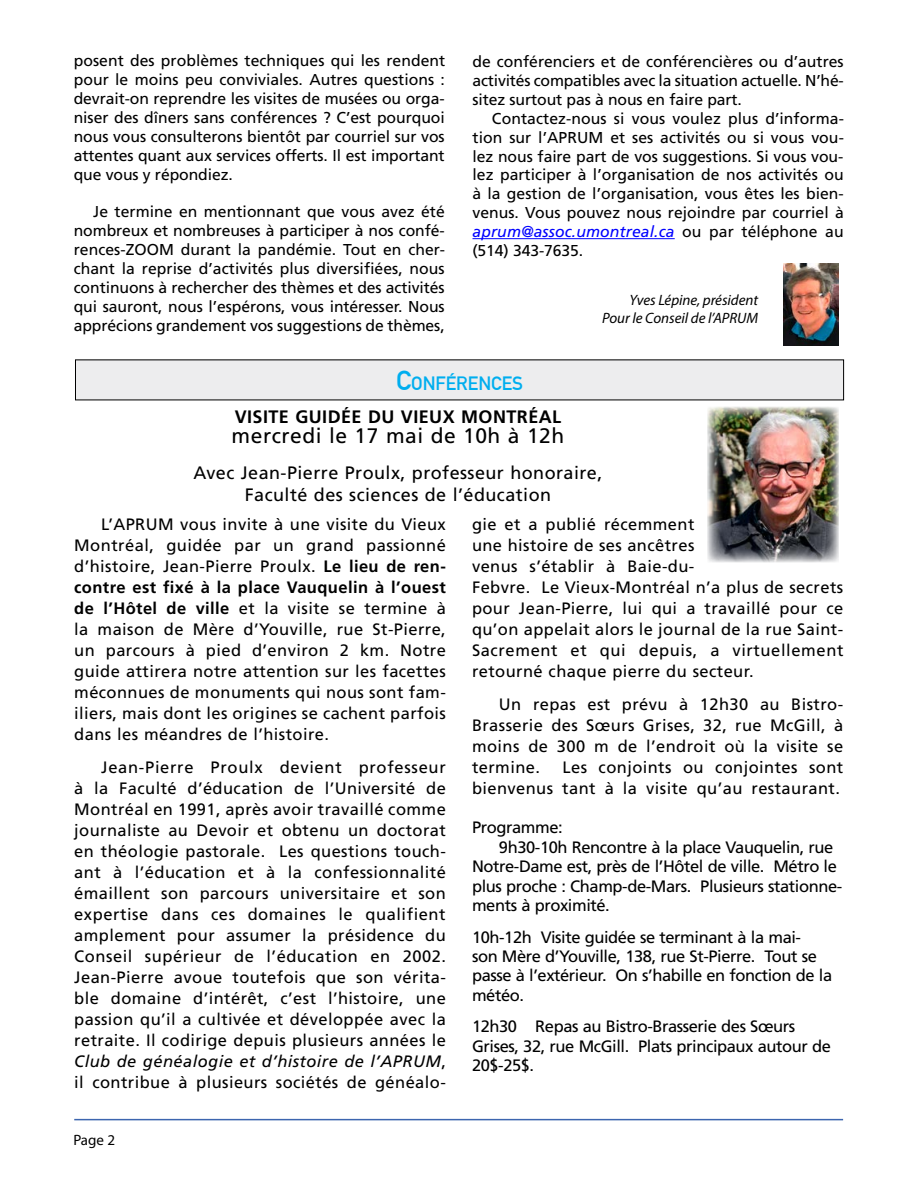
<style>
.page{position:relative;width:918px;height:1188px;background:#fff}
.page>*{position:absolute;margin:0;border:0;box-sizing:border-box;transform-origin:0 0}
.t1{font:21px "Frutiger";letter-spacing:.025em;color:#000}
.t2{font:700 18.9px "DIN Alternate";color:#00aeef}
.t3{font:18px/21.6px "Frutiger";letter-spacing:.025em;color:#000;text-align:center}
.t4{font:700 18px "Frutiger";letter-spacing:.025em;color:#000}
.t5{font:16.5px/21px "Frutiger";letter-spacing:.025em;color:#000;text-align:justify}
.t6{font:16.5px/19.5px "Frutiger";letter-spacing:-.025em;color:#000}
.t7{font:15.75px/18.9px "Frutiger";letter-spacing:-.005em;color:#000;text-align:justify}
.t8{font:italic 15px/18px "Myriad Pro";letter-spacing:-.005em;color:#000;text-align:right}
.t9{font:15px "Myriad Pro";color:#000}
.s1{font-style:italic;color:#00f}
.s2{font-size:27px}
.s3{font-weight:700}
.s4{font-style:italic}
</style>
<div class="page">
<hr style="left:74px;top:1119px;width:769px;height:1px;background:#3c65af">
<div style="left:75px;top:360px;width:769px;height:40px;background:#ededee"></div>
<img style="left:708px;top:407px;width:131px;height:155px">
<hr style="left:472px;top:238px;width:203px;height:1px;background:#00f">
<img style="left:783px;top:263px;width:56px;height:83px">
<p class="t7" style="left:74px;top:51px;width:373px">posent des problèmes techniques qui les rendent pour le moins peu conviviales. Autres questions : devrait-on reprendre les visites de musées ou orga&shy;niser des dîners sans conférences ? C’est pourquoi nous vous consulterons bientôt par courriel sur vos attentes quant aux services offerts. Il est important que vous y répondiez.</p>
<p class="t7" style="left:74px;top:202px;width:373px;text-indent:19px">Je termine en mentionnant que vous avez été nombreux et nombreuses à participer à nos confé&shy;rences-ZOOM durant la pandémie. Tout en cher&shy;chant la reprise d’activités plus diversifiées, nous continuons à rechercher des thèmes et des activités qui sauront, nous l’espérons, vous intéresser. Nous apprécions grandement vos suggestions de thèmes,</p>
<p class="t7" style="left:472px;top:52px;width:373px">de conférenciers et de conférencières ou d’autres activités compatibles avec la situation actuelle. N’hé&shy;sitez surtout pas à nous en faire part.</p>
<p class="t7" style="left:472px;top:109px;width:373px;text-indent:19px">Contactez-nous si vous voulez plus d’informa&shy;tion sur l’APRUM et ses activités ou si vous vou&shy;lez nous faire part de vos suggestions. Si vous vou&shy;lez participer à l’organisation de nos activités ou à la gestion de l’organisation, vous êtes les bien&shy;venus. Vous pouvez nous rejoindre par courriel à <span class="s1">aprum@assoc.umontreal.ca</span> ou par téléphone au (514) 343-7635.</p>
<p class="t8" style="left:602px;top:291px;width:157px">Yves Lépine, président<br>Pour le Conseil de l’APRUM</p>
<p class="t2" style="left:396px;top:369px;width:128px"><span class="s2">C</span>ONFÉRENCES</p>
<p class="t4" style="left:235px;top:406px;width:328px">VISITE GUIDÉE DU VIEUX MONTRÉAL</p>
<p class="t1" style="left:232px;top:423px;width:334px">mercredi le 17 mai de 10h à 12h</p>
<p class="t3" style="left:194px;top:462px;width:410px">Avec Jean-Pierre Proulx, professeur honoraire,<br>Faculté des sciences de l’éducation</p>
<p class="t5" style="left:74px;top:514px;width:373px;text-indent:27px">L’APRUM vous invite à une visite du Vieux Montréal, guidée par un grand passionné d’histoire, Jean-Pierre Proulx. <span class="s3">Le lieu de ren&shy;contre est fixé à la place Vauquelin à l’ouest de l’Hôtel de ville</span> et la visite se termine à la maison de Mère d’Youville, rue St-Pierre, un parcours à pied d’environ 2 km. Notre guide attirera notre attention sur les facettes méconnues de monuments qui nous sont fam&shy;iliers, mais dont les origines se cachent parfois dans les méandres de l’histoire.</p>
<p class="t5" style="left:74px;top:757px;width:373px;text-indent:27px">Jean-Pierre Proulx devient professeur à la Faculté d’éducation de l’Université de Montréal en 1991, après avoir travaillé comme journaliste au Devoir et obtenu un doctorat en théologie pastorale. Les questions touch&shy;ant à l’éducation et à la confessionnalité émaillent son parcours universitaire et son expertise dans ces domaines le qualifient amplement pour assumer la présidence du Conseil supérieur de l’éducation en 2002.<br>Jean-Pierre avoue toutefois que son vérita&shy;ble domaine d’intérêt, c’est l’histoire, une passion qu’il a cultivée et développée avec la retraite. Il codirige depuis plusieurs années le <span class="s4">Club de généalogie et d’histoire de l’APRUM</span>, il contribue à plusieurs sociétés de généalo-</p>
<p class="t5" style="left:472px;top:514px;width:373px;text-align:left">gie et a publié récemment<br>une histoire de ses ancêtres<br>venus s’établir à Baie-du-<br>Febvre. Le Vieux-Montréal n’a plus de secrets pour Jean-Pierre, lui qui a travaillé pour ce qu’on appelait alors le journal de la rue Saint-Sacrement et qui depuis, a virtuellement retourné chaque pierre du secteur.</p>
<p class="t5" style="left:472px;top:694px;width:373px;text-indent:27px">Un repas est prévu à 12h30 au Bistro-Brasserie des Sœurs Grises, 32, rue McGill, à moins de 300 m de l’endroit où la visite se termine.</p>
<p class="t5" style="left:472px;top:757px;width:373px;text-align:right">Les conjoints ou conjointes sont<br>bienvenus tant à la visite qu’au restaurant.</p>
<p class="t6" style="left:472px;top:818px;width:92px">Programme:</p>
<p class="t6" style="left:499px;top:837px;width:336px">9h30-10h Rencontre à la place Vauquelin, rue</p>
<p class="t6" style="left:472px;top:857px;width:366px">Notre-Dame est, près de l’Hôtel de ville. Métro le</p>
<p class="t6" style="left:472px;top:876px;width:372px">plus proche : Champ-de-Mars. Plusieurs stationne-</p>
<p class="t6" style="left:472px;top:895px;width:139px">ments à proximité.</p>
<p class="t6" style="left:472px;top:927px;width:362px">10h-12h Visite guidée se terminant à la mai-<br>son Mère d’Youville, 138, rue St-Pierre. Tout se passe à l’extérieur. On s’habille en fonction de la météo.</p>
<p class="t6" style="left:472px;top:1017px;width:361px">12h30 Repas au Bistro-Brasserie des Sœurs<br>Grises, 32, rue McGill. Plats principaux autour de<br>20$-25$.</p>
<p class="t9" style="left:73px;top:1131px;width:43px">Page 2</p>
</div>
